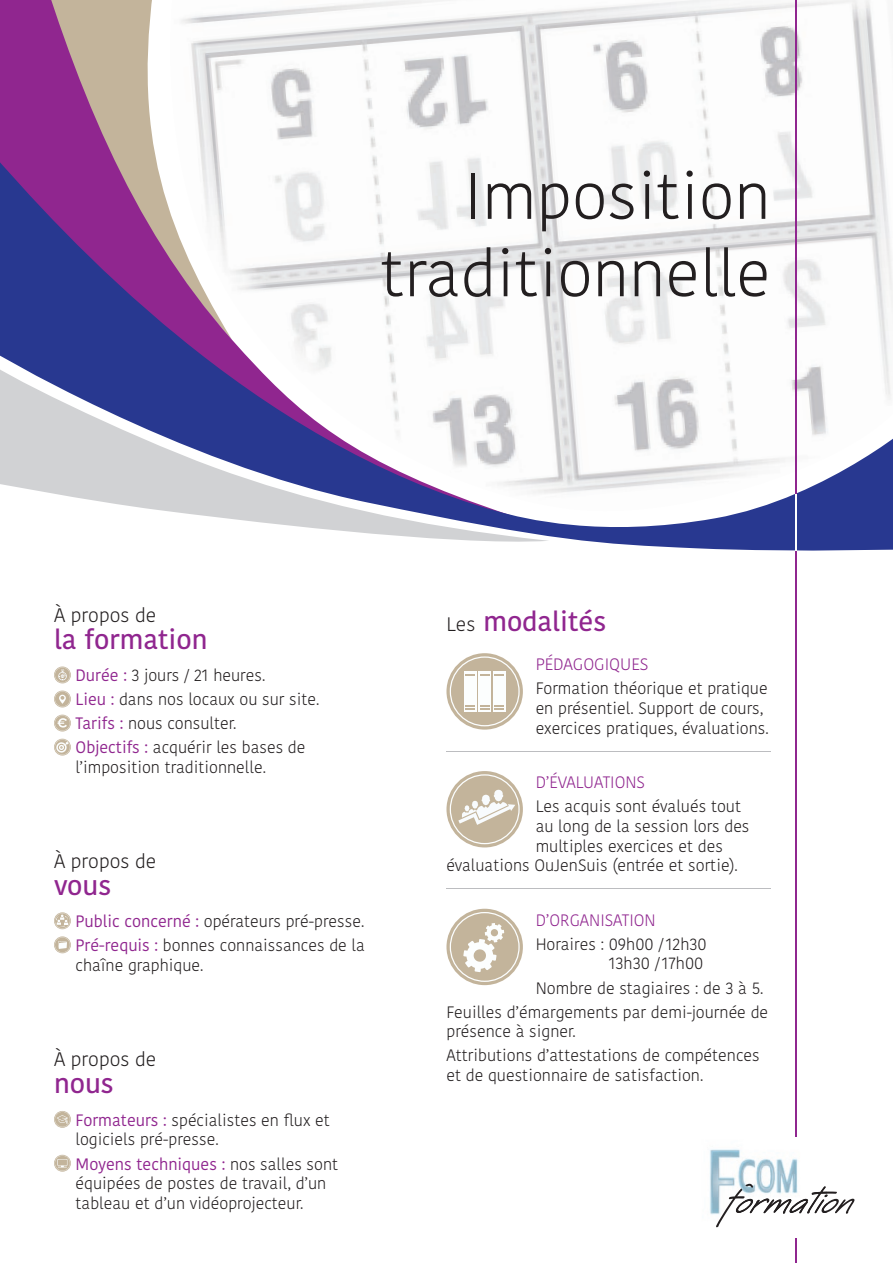
<style>
.page{position:relative;width:893px;height:1263px;background:#fff}
.page>*{position:absolute;margin:0;border:0;box-sizing:border-box;transform-origin:0 0}
.t1{font:300 64.5px/77.4px "Kohinoor Bangla";color:#231f20;text-align:right}
.t2{font:500 27px "Kohinoor Bangla";color:#90268f}
.t3{font:300 19.5px "Kohinoor Bangla";color:#231f20}
.t4{font:300 16.5px/24px "Kohinoor Bangla";color:#231f20}
.t5{font:300 16.5px "Kohinoor Bangla";color:#90268f}
.s1{font-weight:400;color:#90268f}
.s2{font-weight:300;font-size:19.5px;color:#231f20}
</style>
<div class="page">
<img style="left:513px;top:0;width:370px;height:146px">
<svg style="left:0;top:0;width:513px;height:146px;fill:#f5f5f6"></svg>
<svg style="left:0;top:146px;width:893px;height:405px"></svg>
<svg style="left:0;top:360px;width:549px;height:187px"></svg>
<hr style="left:795px;top:0;width:2px;height:1263px;background:#90268f">
<hr style="left:795px;top:494px;width:2px;height:56px;background:#fff">
<svg style="left:54px;top:666px;width:17px;height:17px"></svg>
<svg style="left:55px;top:667px;width:15px;height:16px"></svg>
<svg style="left:54px;top:691px;width:17px;height:16px"></svg>
<svg style="left:55px;top:691px;width:15px;height:16px"></svg>
<svg style="left:54px;top:715px;width:17px;height:16px"></svg>
<svg style="left:55px;top:715px;width:15px;height:16px"></svg>
<svg style="left:54px;top:739px;width:17px;height:16px"></svg>
<svg style="left:55px;top:739px;width:15px;height:16px"></svg>
<svg style="left:54px;top:912px;width:17px;height:17px"></svg>
<svg style="left:55px;top:913px;width:15px;height:15px"></svg>
<svg style="left:54px;top:936px;width:17px;height:17px"></svg>
<svg style="left:55px;top:937px;width:15px;height:15px"></svg>
<svg style="left:54px;top:1111px;width:17px;height:17px"></svg>
<svg style="left:55px;top:1112px;width:15px;height:15px"></svg>
<svg style="left:54px;top:1155px;width:17px;height:17px"></svg>
<svg style="left:55px;top:1155px;width:15px;height:16px"></svg>
<div style="left:690px;top:1137px;width:185px;height:100px;background:#fff"></div>
<img style="left:770px;top:1158px;width:28px;height:26px">
<img style="left:710px;top:1149px;width:60px;height:66px">
<svg style="left:716px;top:1184px;width:139px;height:43px"></svg>
<hr style="left:446px;top:751px;width:325px;height:1px;background:#bcbdc0">
<hr style="left:446px;top:888px;width:325px;height:1px;background:#bcbdc0">
<svg style="left:446px;top:653px;width:77px;height:77px"></svg>
<svg style="left:450px;top:656px;width:70px;height:70px"></svg>
<svg style="left:446px;top:771px;width:77px;height:76px"></svg>
<svg style="left:450px;top:774px;width:70px;height:70px"></svg>
<div style="left:446px;top:909px;width:77px;height:76px;background:#c3b49b;border-radius:50%"></div>
<svg style="left:450px;top:912px;width:70px;height:70px"></svg>
<h1 class="t1" style="left:380px;top:157px;width:392px">Imposition traditionnelle</h1>
<p class="t3" style="left:54px;top:600px;width:104px">À propos de</p>
<h2 class="t2" style="left:54px;top:618px;width:155px">la formation</h2>
<p class="t4" style="left:76px;top:663px;width:245px"><span class="s1">Durée :</span> 3 jours / 21 heures.<br><span class="s1">Lieu :</span> dans nos locaux ou sur site.<br><span class="s1">Tarifs :</span> nous consulter.<br><span class="s1">Objectifs :</span> acquérir les bases de</p>
<p class="t4" style="left:76px;top:755px;width:192px">l’imposition traditionnelle.</p>
<p class="t3" style="left:54px;top:846px;width:104px">À propos de</p>
<h2 class="t2" style="left:54px;top:863px;width:59px">vous</h2>
<p class="t4" style="left:76px;top:909px;width:291px"><span class="s1">Public concerné :</span> opérateurs pré-presse.<br><span class="s1">Pré-requis :</span> bonnes connaissances de la</p>
<p class="t4" style="left:76px;top:953px;width:129px">chaîne graphique.</p>
<p class="t3" style="left:54px;top:1045px;width:104px">À propos de</p>
<h2 class="t2" style="left:54px;top:1062px;width:61px">nous</h2>
<p class="t4" style="left:76px;top:1110px;width:256px;line-height:19.8px"><span class="s1">Formateurs :</span> spécialistes en flux et logiciels pré-presse.</p>
<p class="t4" style="left:76px;top:1153px;width:264px;line-height:19.8px"><span class="s1">Moyens techniques :</span> nos salles sont équipées de postes de travail, d’un tableau et d’un vidéoprojecteur.</p>
<h2 class="t2" style="left:446px;top:600px;width:161px"><span class="s2">Les</span> modalités</h2>
<p class="t5" style="left:536px;top:652px;width:114px">PÉDAGOGIQUES</p>
<p class="t4" style="left:536px;top:678px;width:235px;line-height:19.8px">Formation théorique et pratique en présentiel. Support de cours, exercices pratiques, évaluations.</p>
<p class="t5" style="left:536px;top:770px;width:111px">D’ÉVALUATIONS</p>
<p class="t4" style="left:536px;top:794px;width:207px">Les acquis sont évalués tout</p>
<p class="t4" style="left:536px;top:814px;width:215px">au long de la session lors des</p>
<p class="t4" style="left:536px;top:834px;width:189px">multiples exercices et des</p>
<p class="t4" style="left:446px;top:853px;width:293px">évaluations OuJenSuis (entrée et sortie).</p>
<p class="t5" style="left:536px;top:907px;width:122px">D’ORGANISATION</p>
<p class="t4" style="left:536px;top:934px;width:173px;line-height:19.8px;text-align:right">Horaires : 09h00 / 12h30<br>13h30 / 17h00</p>
<p class="t4" style="left:446px;top:975px;width:323px;text-align:right">Nombre de stagiaires : de 3 à 5.<br>Feuilles d’émargements par demi-journée de</p>
<p class="t4" style="left:446px;top:1019px;width:315px">présence à signer.<br>Attributions d’attestations de compétences</p>
<p class="t4" style="left:446px;top:1063px;width:258px">et de questionnaire de satisfaction.</p>
</div>
